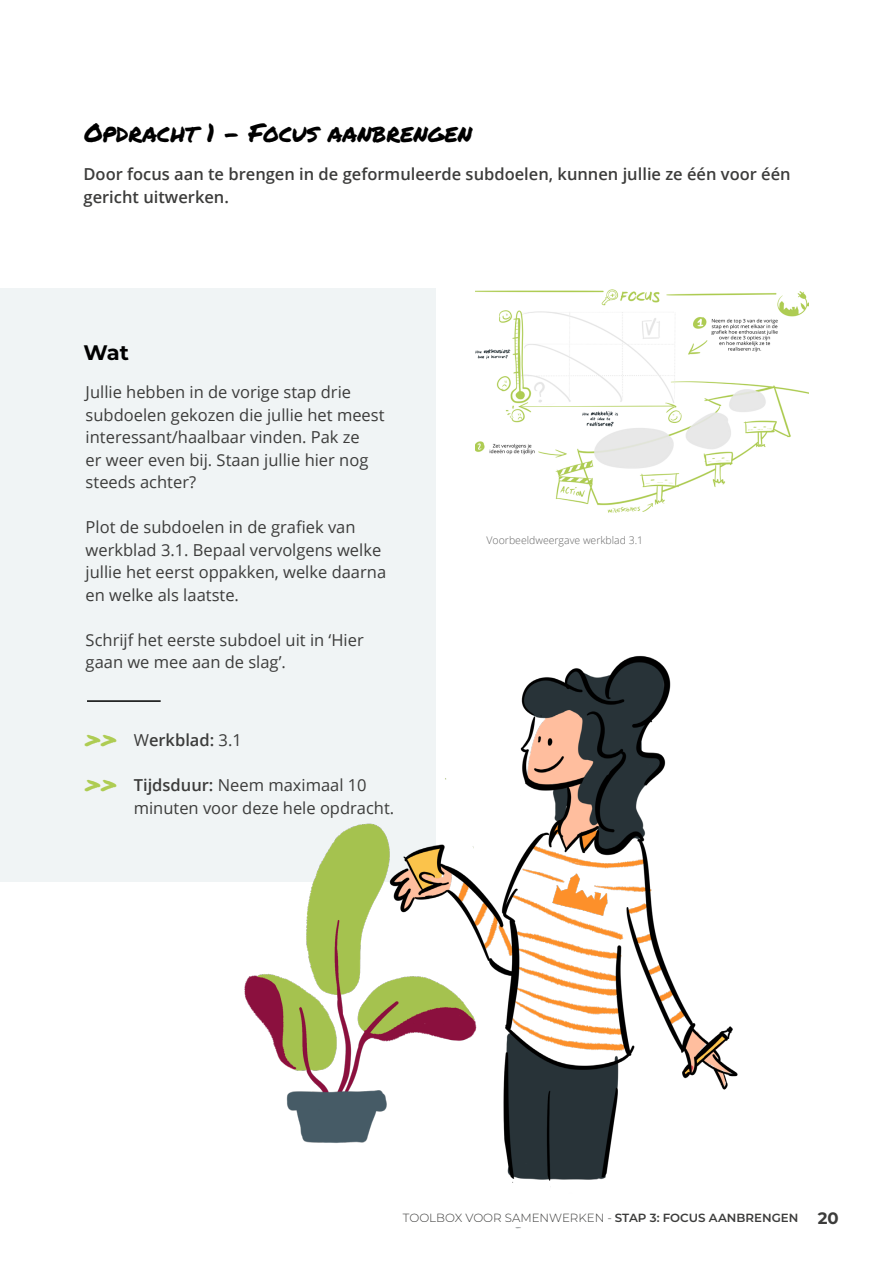
<style>
.page{position:relative;width:893px;height:1263px;background:#fff}
.page>*{position:absolute;margin:0;border:0;box-sizing:border-box;transform-origin:0 0}
.t1{font:25.5px "Permanent Marker";color:#000}
.t2{font:25.5px/44.7px "Permanent Marker";color:#aecc53}
.t3{font:700 21px "Montserrat";color:#000}
.t4{font:16.5px/22.5px "Open Sans";color:#3c3c3b}
.t5{font:600 16.5px/22.5px "Open Sans";color:#3c3c3b}
.t6{font:300 11.85px "Montserrat";color:#3c3c3b}
.t7{font:300 10.5px "Open Sans";color:#646464}
.s1{font-weight:400}
.s2{font-weight:600}
.s3{font-weight:700;font-size:16.5px}
</style>
<div class="page">
<div style="left:0;top:288px;width:435px;height:594px;background:#f0f4f5"></div>
<img style="left:475px;top:289px;width:334px;height:224px">
<img style="left:244px;top:530px;width:494px;height:699px">
<hr style="left:87px;top:700px;width:74px;height:2px;background:#000">
<h1 class="t1" style="left:84px;top:114px;width:389px">Opdracht 1 – Focus aanbrengen</h1>
<p class="t5" style="left:84px;top:163px;width:709px">Door focus aan te brengen in de geformuleerde subdoelen, kunnen jullie ze één voor één gericht uitwerken.</p>
<p class="t3" style="left:84px;top:338px;width:47px">Wat</p>
<p class="t4" style="left:86px;top:380px;width:300px">Jullie hebben in de vorige stap drie subdoelen gekozen die jullie het meest interessant/haalbaar vinden. Pak ze<br>er weer even bij. Staan jullie hier nog steeds achter?</p>
<p class="t4" style="left:86px;top:515px;width:302px">Plot de subdoelen in de grafiek van werkblad 3.1. Bepaal vervolgens welke jullie het eerst oppakken, welke daarna en welke als laatste.</p>
<p class="t4" style="left:86px;top:628px;width:280px">Schrijf het eerste subdoel uit in ‘Hier gaan we mee aan de slag’.</p>
<h1 class="t2" style="left:86px;top:715px;width:34px">&gt;&gt; &gt;&gt;</h1>
<p class="t5" style="left:134px;top:728px;width:110px"><span class="s1">W</span>erkblad: <span class="s1">3.1</span></p>
<p class="t4" style="left:134px;top:773px;width:262px"><span class="s2">Tijdsduur:</span> Neem maximaal 10 minuten voor deze hele opdracht.</p>
<p class="t7" style="left:487px;top:532px;width:158px">Voorbeeldweergave werkblad 3.1</p>
<p class="t6" style="left:403px;top:1210px;width:437px">TOOLBOX VOOR SAMENWERKEN - <span class="s2">STAP 3: FOCUS AANBRENGEN</span> <span class="s3">20</span></p>
</div>
